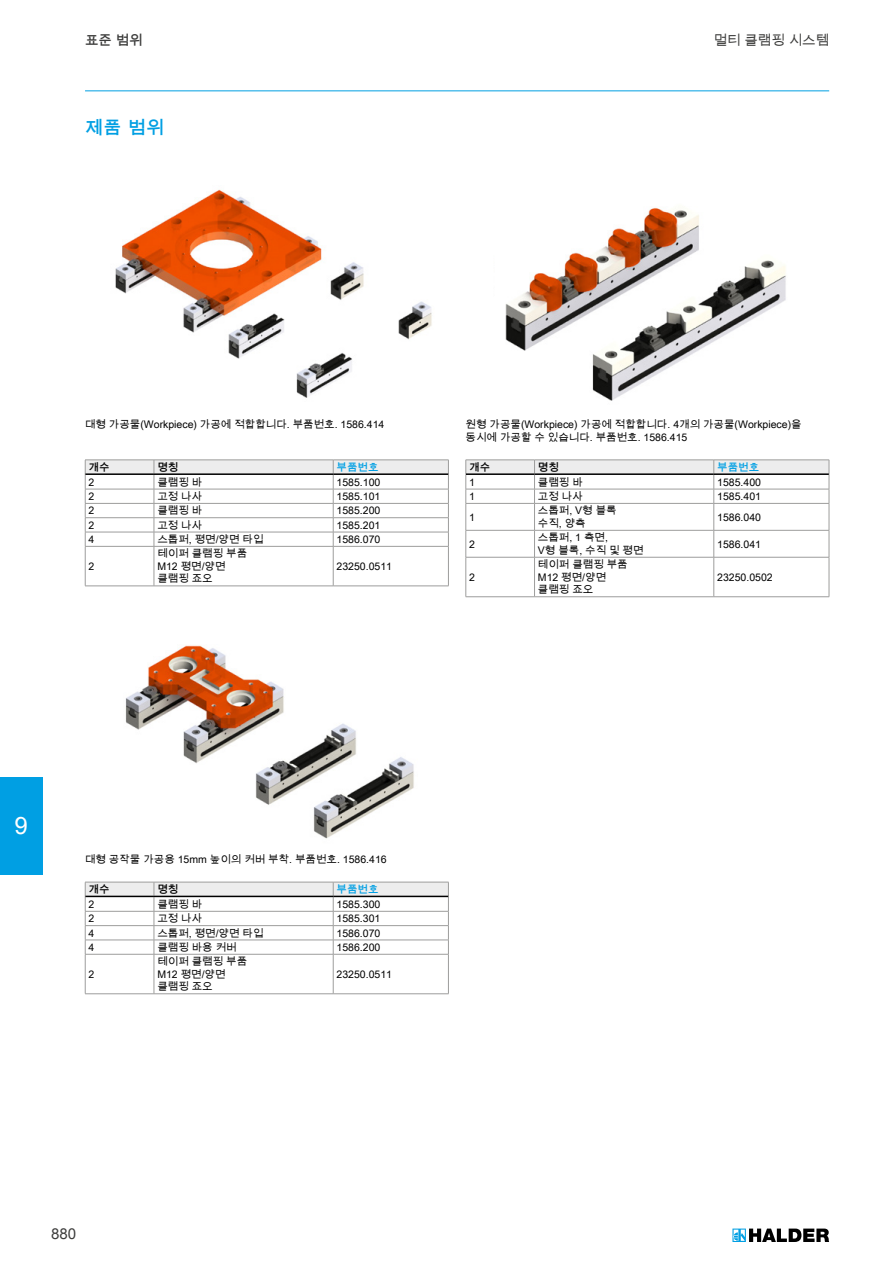
<style>
.page{position:relative;width:893px;height:1263px;background:#fff}
.page>*{position:absolute;margin:0;border:0;box-sizing:border-box;transform-origin:0 0}
.t1{font:24px "Arial Unicode MS";color:#fff}
.t2{font:700 18px "Arial Unicode MS";color:#009fe3}
.t3{font:15px "Arial Unicode MS";color:#3c3c3b}
.t4{font:13.5px "Arial Unicode MS";color:#3c3c3b}
.t5{font:700 13.5px "Arial Unicode MS";color:#3c3c3b}
.t6{font:10.5px/12.6px "Arial Unicode MS";color:#000}
.t7{font:700 10.5px "Arial Unicode MS";color:#000}
.t8{font:700 10.5px "Arial Unicode MS";color:#009fe3}
</style>
<div class="page">
<svg style="left:732px;top:1228px;width:97px;height:14px"></svg>
<div style="left:0;top:777px;width:43px;height:97px;background:#009fe3"></div>
<hr style="left:85px;top:90px;width:744px;height:1px;background:#009fe3">
<img style="left:115px;top:189px;width:317px;height:209px">
<img style="left:125px;top:645px;width:289px;height:194px">
<img style="left:505px;top:208px;width:281px;height:193px">
<svg style="left:466px;top:460px;width:364px;height:97px"></svg>
<hr style="left:466px;top:557px;width:68px;height:1px;background:#9d9d9c">
<hr style="left:466px;top:557px;width:1px;height:40px;background:#9d9d9c">
<hr style="left:534px;top:557px;width:180px;height:1px;background:#9d9d9c">
<hr style="left:534px;top:557px;width:1px;height:40px;background:#9d9d9c">
<hr style="left:714px;top:557px;width:115px;height:1px;background:#9d9d9c">
<hr style="left:713px;top:557px;width:1px;height:40px;background:#9d9d9c">
<hr style="left:829px;top:557px;width:1px;height:40px;background:#9d9d9c">
<hr style="left:466px;top:596px;width:68px;height:1px;background:#9d9d9c">
<hr style="left:534px;top:596px;width:180px;height:1px;background:#9d9d9c">
<hr style="left:714px;top:596px;width:115px;height:1px;background:#9d9d9c">
<hr style="left:466px;top:473px;width:68px;height:2px;background:#000">
<hr style="left:534px;top:473px;width:180px;height:2px;background:#000">
<hr style="left:714px;top:473px;width:115px;height:2px;background:#000">
<svg style="left:85px;top:882px;width:364px;height:72px"></svg>
<hr style="left:85px;top:954px;width:69px;height:1px;background:#9d9d9c">
<hr style="left:85px;top:954px;width:1px;height:39px;background:#9d9d9c">
<hr style="left:154px;top:954px;width:179px;height:1px;background:#9d9d9c">
<hr style="left:154px;top:954px;width:1px;height:39px;background:#9d9d9c">
<hr style="left:333px;top:954px;width:116px;height:1px;background:#9d9d9c">
<hr style="left:333px;top:954px;width:1px;height:39px;background:#9d9d9c">
<hr style="left:448px;top:954px;width:1px;height:39px;background:#9d9d9c">
<hr style="left:85px;top:993px;width:69px;height:1px;background:#9d9d9c">
<hr style="left:154px;top:993px;width:179px;height:1px;background:#9d9d9c">
<hr style="left:333px;top:993px;width:116px;height:1px;background:#9d9d9c">
<hr style="left:85px;top:896px;width:69px;height:1px;background:#000">
<hr style="left:154px;top:896px;width:179px;height:1px;background:#000">
<hr style="left:333px;top:896px;width:115px;height:1px;background:#000">
<svg style="left:85px;top:460px;width:364px;height:86px"></svg>
<hr style="left:85px;top:546px;width:69px;height:1px;background:#9d9d9c">
<hr style="left:85px;top:546px;width:1px;height:40px;background:#9d9d9c">
<hr style="left:154px;top:546px;width:179px;height:1px;background:#9d9d9c">
<hr style="left:154px;top:546px;width:1px;height:40px;background:#9d9d9c">
<hr style="left:333px;top:546px;width:116px;height:1px;background:#9d9d9c">
<hr style="left:333px;top:546px;width:1px;height:40px;background:#9d9d9c">
<hr style="left:448px;top:546px;width:1px;height:40px;background:#9d9d9c">
<hr style="left:85px;top:586px;width:69px;height:1px;background:#9d9d9c">
<hr style="left:154px;top:586px;width:179px;height:1px;background:#9d9d9c">
<hr style="left:333px;top:586px;width:116px;height:1px;background:#9d9d9c">
<hr style="left:85px;top:473px;width:69px;height:2px;background:#000">
<hr style="left:154px;top:473px;width:179px;height:2px;background:#000">
<hr style="left:333px;top:473px;width:115px;height:2px;background:#000">
<p class="t5" style="left:85px;top:30px;width:59px">표준 범위</p>
<p class="t4" style="left:714px;top:30px;width:117px">멀티 클램핑 시스템</p>
<h2 class="t2" style="left:85px;top:115px;width:81px">제품 범위</h2>
<p class="t6" style="left:85px;top:418px;width:301px">대형 가공물(Workpiece) 가공에 적합합니다. 부품번호. 1586.414</p>
<p class="t7" style="left:89px;top:459px;width:22px">개수</p>
<p class="t7" style="left:157px;top:459px;width:22px">명칭</p>
<p class="t8" style="left:337px;top:459px;width:43px">부품번호</p>
<p class="t6" style="left:89px;top:475px;width:7px">2</p>
<p class="t6" style="left:157px;top:475px;width:46px">클램핑 바</p>
<p class="t6" style="left:337px;top:475px;width:45px">1585.100</p>
<p class="t6" style="left:89px;top:490px;width:7px">2</p>
<p class="t6" style="left:157px;top:490px;width:46px">고정 나사</p>
<p class="t6" style="left:337px;top:490px;width:45px">1585.101</p>
<p class="t6" style="left:89px;top:504px;width:7px">2</p>
<p class="t6" style="left:157px;top:504px;width:46px">클램핑 바</p>
<p class="t6" style="left:337px;top:504px;width:45px">1585.200</p>
<p class="t6" style="left:89px;top:518px;width:7px">2</p>
<p class="t6" style="left:157px;top:518px;width:46px">고정 나사</p>
<p class="t6" style="left:337px;top:518px;width:45px">1585.201</p>
<p class="t6" style="left:89px;top:533px;width:7px">4</p>
<p class="t6" style="left:157px;top:533px;width:108px">스톱퍼, 평면/양면 타입</p>
<p class="t6" style="left:337px;top:533px;width:45px">1586.070</p>
<p class="t6" style="left:89px;top:560px;width:7px">2</p>
<p class="t6" style="left:157px;top:547px;width:91px">테이퍼 클램핑 부품<br>M12 평면/양면 클램핑 죠오</p>
<p class="t6" style="left:337px;top:560px;width:57px">23250.0511</p>
<p class="t6" style="left:466px;top:418px;width:338px">원형 가공물(Workpiece) 가공에 적합합니다. 4개의 가공물(Workpiece)을 동시에 가공할 수 있습니다. 부품번호. 1586.415</p>
<p class="t7" style="left:469px;top:459px;width:22px">개수</p>
<p class="t7" style="left:538px;top:459px;width:22px">명칭</p>
<p class="t8" style="left:717px;top:459px;width:43px">부품번호</p>
<p class="t6" style="left:469px;top:475px;width:7px">1</p>
<p class="t6" style="left:538px;top:475px;width:46px">클램핑 바</p>
<p class="t6" style="left:717px;top:475px;width:45px">1585.400</p>
<p class="t6" style="left:469px;top:490px;width:7px">1</p>
<p class="t6" style="left:538px;top:490px;width:46px">고정 나사</p>
<p class="t6" style="left:717px;top:490px;width:45px">1585.401</p>
<p class="t6" style="left:469px;top:510px;width:7px">1</p>
<p class="t6" style="left:538px;top:504px;width:80px">스톱퍼, V형 블록 수직, 양측</p>
<p class="t6" style="left:717px;top:510px;width:45px">1586.040</p>
<p class="t6" style="left:469px;top:537px;width:7px">2</p>
<p class="t6" style="left:538px;top:531px;width:107px">스톱퍼, 1 측면,<br>V형 블록, 수직 및 평면</p>
<p class="t6" style="left:717px;top:537px;width:45px">1586.041</p>
<p class="t6" style="left:469px;top:570px;width:7px">2</p>
<p class="t6" style="left:538px;top:558px;width:91px">테이퍼 클램핑 부품<br>M12 평면/양면 클램핑 죠오</p>
<p class="t6" style="left:717px;top:570px;width:57px">23250.0502</p>
<h1 class="t1" style="left:15px;top:808px;width:15px">9</h1>
<p class="t6" style="left:85px;top:853px;width:303px">대형 공작물 가공용 15mm 높이의 커버 부착. 부품번호. 1586.416</p>
<p class="t7" style="left:89px;top:881px;width:22px">개수</p>
<p class="t7" style="left:157px;top:881px;width:22px">명칭</p>
<p class="t8" style="left:337px;top:881px;width:43px">부품번호</p>
<p class="t6" style="left:89px;top:898px;width:7px">2</p>
<p class="t6" style="left:157px;top:898px;width:46px">클램핑 바</p>
<p class="t6" style="left:337px;top:898px;width:45px">1585.300</p>
<p class="t6" style="left:89px;top:912px;width:7px">2</p>
<p class="t6" style="left:157px;top:912px;width:46px">고정 나사</p>
<p class="t6" style="left:337px;top:912px;width:45px">1585.301</p>
<p class="t6" style="left:89px;top:926px;width:7px">4</p>
<p class="t6" style="left:157px;top:926px;width:108px">스톱퍼, 평면/양면 타입</p>
<p class="t6" style="left:337px;top:926px;width:45px">1586.070</p>
<p class="t6" style="left:89px;top:941px;width:7px">4</p>
<p class="t6" style="left:157px;top:941px;width:81px">클램핑 바용 커버</p>
<p class="t6" style="left:337px;top:941px;width:45px">1586.200</p>
<p class="t6" style="left:89px;top:967px;width:7px">2</p>
<p class="t6" style="left:157px;top:955px;width:91px">테이퍼 클램핑 부품<br>M12 평면/양면 클램핑 죠오</p>
<p class="t6" style="left:337px;top:967px;width:57px">23250.0511</p>
<h3 class="t3" style="left:51px;top:1223px;width:27px">880</h3>
</div>
